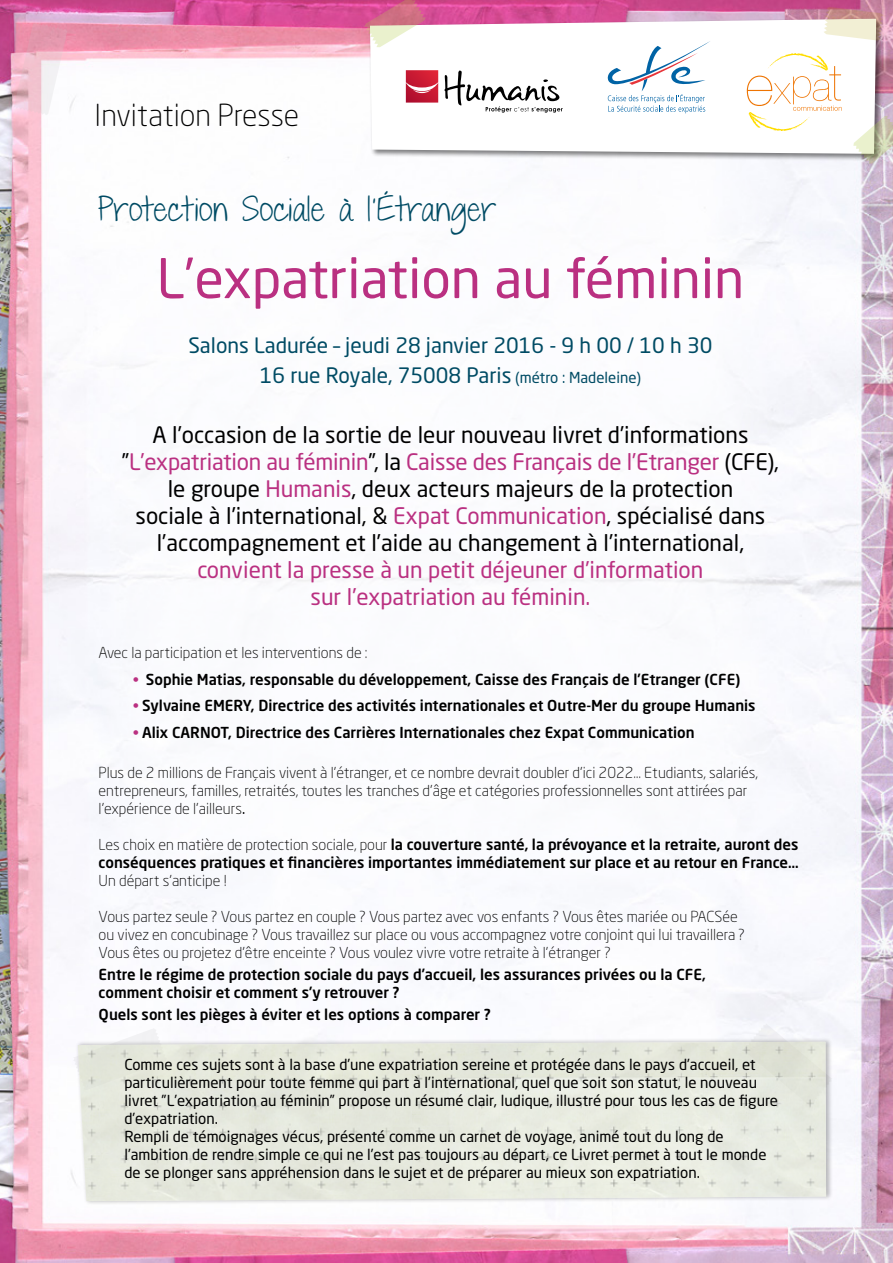
<style>
.page{position:relative;width:893px;height:1263px;background:#fff}
.page>*{position:absolute;margin:0;border:0;box-sizing:border-box;transform-origin:0 0}
.t1{font:54px "Neo Sans Std";color:#ba3081}
.t2{font:300 30px "Neo Sans Std";color:#000}
.t3{font:28.5px "Janda Everyday Casual";color:#004b64}
.t4{font:22.5px/27px "Neo Sans Std";color:#000;text-align:center}
.t5{font:22.5px/27px "Neo Sans Std";color:#ba3081;text-align:center}
.t6{font:21px/29.4px "Neo Sans Std";color:#004b64;text-align:center}
.t7{font:500 15px/18px "Neo Sans Std";color:#000}
.t8{font:300 15px/18px "Neo Sans Std";color:#000}
.t9{font:15px/18px "Neo Sans Std";color:#000}
.s1{font-size:15px}
.s2{color:#ba3081}
.s3{font-weight:300;color:#ba3081}
.s4{font-weight:400}
.s5{font-weight:300}
</style>
<div class="page">
<img style="left:0;top:0;width:893px;height:1263px">
<svg style="left:14px;top:22px;width:53px;height:93px"></svg>
<svg style="left:73px;top:1028px;width:94px;height:62px"></svg>
<svg style="left:744px;top:1023px;width:88px;height:14px"></svg>
<div style="left:76px;top:1037px;width:757px;height:169px;background:#000;opacity:.5"></div>
<img style="left:78px;top:1042px;width:748px;height:159px">
<div style="left:94px;top:144px;width:683px;height:757px;background:#fff"></div>
<div style="left:368px;top:17px;width:515px;height:144px;background:#000;opacity:.5"></div>
<svg style="left:370px;top:19px;width:506px;height:135px"></svg>
<svg style="left:853px;top:116px;width:40px;height:48px"></svg>
<svg style="left:364px;top:0;width:62px;height:47px"></svg>
<svg style="left:406px;top:70px;width:32px;height:33px"></svg>
<svg style="left:444px;top:71px;width:119px;height:42px"></svg>
<svg style="left:823px;top:7px;width:61px;height:34px;background:#dec2ba"></svg>
<svg style="left:607px;top:41px;width:104px;height:72px"></svg>
<svg style="left:747px;top:53px;width:95px;height:79px"></svg>
<h2 class="t2" style="left:95px;top:97px;width:206px">Invitation Presse</h2>
<h3 class="t3" style="left:99px;top:194px;width:399px">Protection Sociale à l’Étranger</h3>
<h1 class="t1" style="left:157px;top:245px;width:589px">L’expatriation au féminin</h1>
<h3 class="t6" style="left:188px;top:330px;width:526px">Salons Ladurée – jeudi 28 janvier 2016 - 9 h 00 / 10 h 30<br>16 rue Royale, 75008 Paris <span class="s1">(métro : Madeleine)</span></h3>
<p class="t4" style="left:122px;top:421px;width:659px">A l’occasion de la sortie de leur nouveau livret d’informations ”<span class="s2">L’expatriation au féminin</span>”, la <span class="s2">Caisse des Français de l’Etranger</span> (CFE), le groupe <span class="s2">Humanis</span>, deux acteurs majeurs de la protection<br>sociale à l’international, &amp; <span class="s2">Expat Communication</span>, spécialisé dans l’accompagnement et l’aide au changement à l’international,</p>
<h3 class="t5" style="left:198px;top:556px;width:507px">convient la presse à un petit déjeuner d’information sur l’expatriation au féminin.</h3>
<p class="t8" style="left:99px;top:644px;width:270px">Avec la participation et les interventions de :</p>
<p class="t7" style="left:133px;top:670px;width:609px"><span class="s3">•</span> Sophie Matias, responsable du développement, Caisse des Français de l’Etranger (CFE)</p>
<p class="t7" style="left:133px;top:696px;width:624px"><span class="s3">•</span> Sylvaine EMERY, Directrice des activités internationales et Outre-Mer du groupe Humanis</p>
<p class="t7" style="left:133px;top:723px;width:563px"><span class="s3">•</span> Alix CARNOT, Directrice des Carrières Internationales chez Expat Communication</p>
<p class="t8" style="left:99px;top:763px;width:661px">Plus de 2 millions de Français vivent à l’étranger, et ce nombre devrait doubler d’ici 2022… Etudiants, salariés, entrepreneurs, familles, retraités, toutes les tranches d’âge et catégories professionnelles sont attirées par l’expérience de l’ailleurs<span class="s4">.</span></p>
<p class="t7" style="left:99px;top:835px;width:701px"><span class="s5">Les choix en matière de protection sociale, pour</span> la couverture santé, la prévoyance et la retraite, auront des conséquences pratiques et financières importantes immédiatement sur place et au retour en France…</p>
<p class="t8" style="left:99px;top:871px;width:130px">Un départ s’anticipe !</p>
<p class="t8" style="left:99px;top:907px;width:648px">Vous partez seule ? Vous partez en couple ? Vous partez avec vos enfants ? Vous êtes mariée ou PACSée ou vivez en concubinage ? Vous travaillez sur place ou vous accompagnez votre conjoint qui lui travaillera ?<br>Vous êtes ou projetez d’être enceinte ? Vous voulez vivre votre retraite à l’étranger ?</p>
<p class="t7" style="left:99px;top:965px;width:609px">Entre le régime de protection sociale du pays d’accueil, les assurances privées ou la CFE, comment choisir et comment s’y retrouver ?</p>
<p class="t7" style="left:99px;top:1005px;width:393px">Quels sont les pièges à éviter et les options à comparer ?</p>
<p class="t9" style="left:124px;top:1055px;width:655px">Comme ces sujets sont à la base d’une expatriation sereine et protégée dans le pays d’accueil, et particulièrement pour toute femme qui part à l’international, quel que soit son statut, le nouveau livret ”L’expatriation au féminin” propose un résumé clair, ludique, illustré pour tous les cas de figure d’expatriation.<br>Rempli de témoignages vécus, présenté comme un carnet de voyage, animé tout du long de l’ambition de rendre simple ce qui ne l’est pas toujours au départ, ce Livret permet à tout le monde de se plonger sans appréhension dans le sujet et de préparer au mieux son expatriation.</p>
</div>
